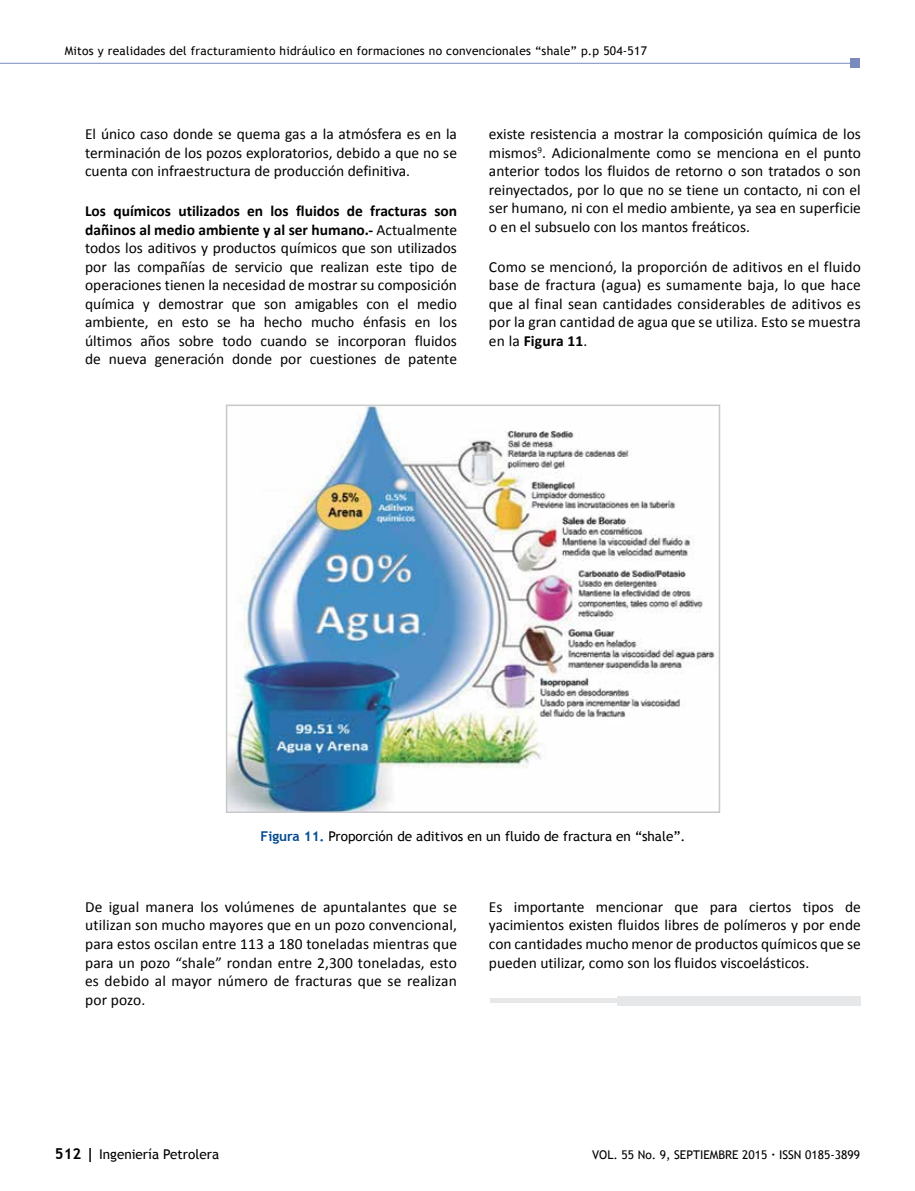
<style>
.page{position:relative;width:915px;height:1191px;background:#fff}
.page>*{position:absolute;margin:0;border:0;box-sizing:border-box;transform-origin:0 0}
.t1{font:15.45px/18.6px "Calibri";color:#000;text-align:justify}
.t2{font:13.5px "Trebuchet MS";color:#000}
.t3{font:12px "Trebuchet MS";letter-spacing:.02em;color:#000}
.t4{font:12px "Trebuchet MS";color:#000}
.s1{font-weight:700}
.s2{font-weight:700;color:#004990}
.s3{font-weight:700;font-size:15px}
</style>
<div class="page">
<hr style="left:0;top:63px;width:854px;height:1px;background:#788bbc">
<div style="left:850px;top:59px;width:9px;height:9px;background:#788bbc"></div>
<img style="left:229px;top:407px;width:486px;height:403px">
<div style="left:226px;top:404px;width:494px;height:409px;border:2px solid #c6c8ca"></div>
<div style="left:617px;top:996px;width:243px;height:9px;background:#e6e7e8"></div>
<div style="left:489px;top:998px;width:230px;height:5px;background:#e6e7e8"></div>
<p class="t3" style="left:65px;top:44px;width:583px">Mitos y realidades del fracturamiento hidráulico en formaciones no convencionales “shale” p.p 504-517</p>
<p class="t1" style="left:85px;top:125px;width:373px">El único caso donde se quema gas a la atmósfera es en la terminación de los pozos exploratorios, debido a que no se cuenta con infraestructura de producción definitiva.</p>
<p class="t1" style="left:85px;top:202px;width:373px"><span class="s1">Los químicos utilizados en los fluidos de fracturas son dañinos al medio ambiente y al ser humano.-</span> Actualmente todos los aditivos y productos químicos que son utilizados por las compañías de servicio que realizan este tipo de operaciones tienen la necesidad de mostrar su composición química y demostrar que son amigables con el medio ambiente, en esto se ha hecho mucho énfasis en los últimos años sobre todo cuando se incorporan fluidos de nueva generación donde por cuestiones de patente</p>
<p class="t1" style="left:489px;top:125px;width:373px">existe resistencia a mostrar la composición química de los mismos<sup>9</sup>. Adicionalmente como se menciona en el punto anterior todos los fluidos de retorno o son tratados o son reinyectados, por lo que no se tiene un contacto, ni con el ser humano, ni con el medio ambiente, ya sea en superficie o en el subsuelo con los mantos freáticos.</p>
<p class="t1" style="left:489px;top:257px;width:373px">Como se mencionó, la proporción de aditivos en el fluido base de fractura (agua) es sumamente baja, lo que hace que al final sean cantidades considerables de aditivos es por la gran cantidad de agua que se utiliza. Esto se muestra en la <span class="s1">Figura 11</span>.</p>
<p class="t2" style="left:260px;top:828px;width:426px"><span class="s2">Figura 11.</span> Proporción de aditivos en un fluido de fractura en “shale”.</p>
<p class="t1" style="left:85px;top:897px;width:373px">De igual manera los volúmenes de apuntalantes que se utilizan son mucho mayores que en un pozo convencional, para estos oscilan entre 113 a 180 toneladas mientras que para un pozo “shale” rondan entre 2,300 toneladas, esto es debido al mayor número de fracturas que se realizan por pozo.</p>
<p class="t1" style="left:489px;top:897px;width:373px">Es importante mencionar que para ciertos tipos de yacimientos existen fluidos libres de polímeros y por ende con cantidades mucho menor de productos químicos que se pueden utilizar, como son los fluidos viscoelásticos.</p>
<p class="t2" style="left:55px;top:1146px;width:166px"><span class="s3">512 |</span> Ingeniería Petrolera</p>
<p class="t4" style="left:592px;top:1147px;width:269px">VOL. 55 No. 9, SEPTIEMBRE 2015 <span class="s1">·</span> ISSN 0185-3899</p>
</div>
